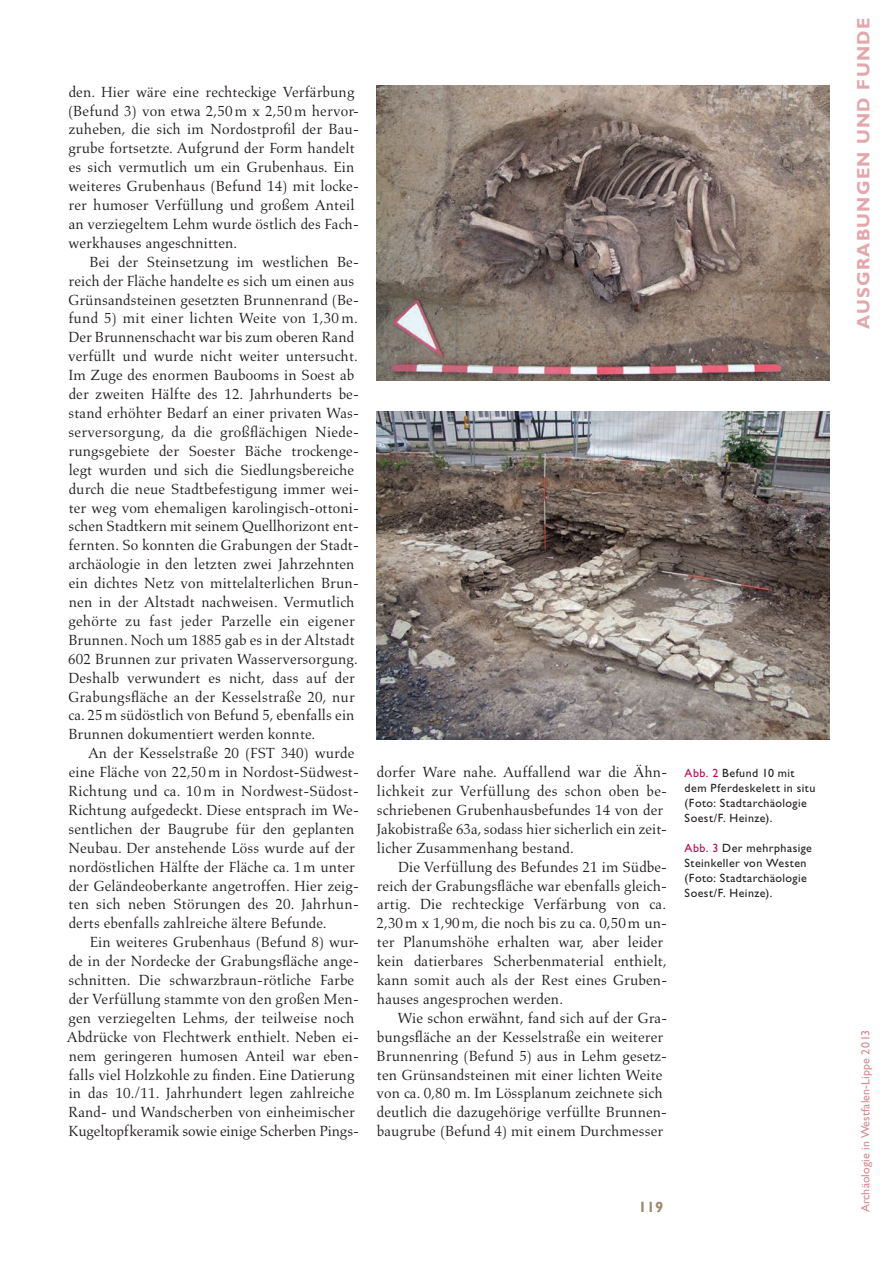
<style>
.page{position:relative;width:893px;height:1263px;background:#fff}
.page>*{position:absolute;margin:0;border:0;box-sizing:border-box;transform-origin:0 0}
.t1{font:18px "Gill Sans Std Bold 4";letter-spacing:.07em;color:#e3a7ac}
.t2{font:15px/18.9px "Aldus LT Std";letter-spacing:.005em;color:#231f20}
.t3{font:700 15px "Gill Sans Std";color:#9c8c6f}
.t4{font:12px/15px "Gill Sans Std";letter-spacing:.035em;color:#231f20}
.t5{font:12px "Gill Sans Std 4";letter-spacing:.01em;color:#d88a93}
.s1{color:#ba0e51}
</style>
<div class="page">
<img style="left:376px;top:85px;width:453px;height:295px">
<img style="left:376px;top:411px;width:453px;height:328px">
<p class="t2" style="left:68px;top:82px;width:292px">den. Hier wäre eine rechteckige Verfärbung (Befund 3) von etwa 2,50 m x 2,50 m hervor&shy;zuheben, die sich im Nordostprofil der Bau&shy;grube fortsetzte. Aufgrund der Form handelt es sich vermutlich um ein Grubenhaus. Ein weiteres Grubenhaus (Befund 14) mit locke&shy;rer humoser Verfüllung und großem Anteil an verziegeltem Lehm wurde östlich des Fach&shy;werkhauses angeschnitten.</p>
<p class="t2" style="left:68px;top:253px;width:292px;text-indent:21px">Bei der Steinsetzung im westlichen Be&shy;reich der Fläche handelte es sich um einen aus Grünsandsteinen gesetzten Brunnenrand (Be&shy;fund 5) mit einer lichten Weite von 1,30 m.<br>Der Brunnenschacht war bis zum oberen Rand verfüllt und wurde nicht weiter untersucht.<br>Im Zuge des enormen Baubooms in Soest ab der zweiten Hälfte des 12. Jahrhunderts be&shy;stand erhöhter Bedarf an einer privaten Was&shy;serversorgung, da die großflächigen Niede&shy;rungsgebiete der Soester Bäche trockenge&shy;legt wurden und sich die Siedlungsbereiche durch die neue Stadtbefestigung immer wei&shy;ter weg vom ehemaligen karolingisch-ottoni&shy;schen Stadtkern mit seinem Quellhorizont ent&shy;fernten. So konnten die Grabungen der Stadt&shy;archäologie in den letzten zwei Jahrzehnten ein dichtes Netz von mittelalterlichen Brun&shy;nen in der Altstadt nachweisen. Vermutlich gehörte zu fast jeder Parzelle ein eigener Brunnen. Noch um 1885 gab es in der Altstadt 602 Brunnen zur privaten Wasserversorgung.<br>Deshalb verwundert es nicht, dass auf der Grabungsfläche an der Kesselstraße 20, nur ca. 25m südöstlich von Befund 5, ebenfalls ein Brunnen dokumentiert werden konnte.</p>
<p class="t2" style="left:68px;top:744px;width:292px;text-indent:20px">An der Kesselstraße 20 (FST 340) wurde eine Fläche von 22,50m in Nordost-Südwest-Richtung und ca. 10 m in Nordwest-Südost-Richtung aufgedeckt. Diese entsprach im We&shy;sentlichen der Baugrube für den geplanten Neubau. Der anstehende Löss wurde auf der nordöstlichen Hälfte der Fläche ca. 1m unter der Geländeoberkante angetroffen. Hier zeig&shy;ten sich neben Störungen des 20. Jahrhun&shy;derts ebenfalls zahlreiche ältere Befunde.</p>
<p class="t2" style="left:67px;top:933px;width:294px;text-indent:23px">Ein weiteres Grubenhaus (Befund 8) wur&shy;de in der Nordecke der Grabungsfläche ange&shy;schnitten. Die schwarzbraun-rötliche Farbe der Verfüllung stammte von den großen Men&shy;gen verziegelten Lehms, der teilweise noch Abdrücke von Flechtwerk enthielt. Neben ei&shy;nem geringeren humosen Anteil war eben&shy;falls viel Holzkohle zu finden. Eine Datierung in das 10./11. Jahrhundert legen zahlreiche Rand- und Wandscherben von einheimischer Kugeltopfkeramik sowie einige Scherben Pings-</p>
<p class="t2" style="left:377px;top:763px;width:292px">dorfer Ware nahe. Auffallend war die Ähn&shy;lichkeit zur Verfüllung des schon oben be&shy;schriebenen Grubenhausbefundes 14 von der Jakobistraße 63a, sodass hier sicherlich ein zeit&shy;licher Zusammenhang bestand.</p>
<p class="t2" style="left:377px;top:857px;width:292px;text-indent:22px">Die Verfüllung des Befundes 21 im Südbe&shy;reich der Grabungsfläche war ebenfalls gleich&shy;artig. Die rechteckige Verfärbung von ca.<br>2,30m x 1,90m, die noch bis zu ca. 0,50m un&shy;ter Planumshöhe erhalten war, aber leider kein datierbares Scherbenmaterial enthielt, kann somit auch als der Rest eines Gruben&shy;hauses angesprochen werden.</p>
<p class="t2" style="left:377px;top:1009px;width:292px;text-indent:21px">Wie schon erwähnt, fand sich auf der Gra&shy;bungsfläche an der Kesselstraße ein weiterer Brunnenring (Befund 5) aus in Lehm gesetz&shy;ten Grünsandsteinen mit einer lichten Weite von ca. 0,80 m. Im Lössplanum zeichnete sich deutlich die dazugehörige verfüllte Brunnen&shy;baugrube (Befund 4) mit einem Durchmesser</p>
<p class="t4" style="left:685px;top:765px;width:132px"><span class="s1">Abb. 2</span> Befund 10 mit dem Pferdeskelett in situ (Foto: Stadtarchäologie<br>Soest/F. Heinze).</p>
<p class="t4" style="left:685px;top:840px;width:129px"><span class="s1">Abb. 3</span> Der mehrphasige<br>Steinkeller von Westen (Foto: Stadtarchäologie<br>Soest/F. Heinze).</p>
<p class="t3" style="left:638px;top:1198px;width:26px">119</p>
<p class="t1" style="left:853px;top:329px;width:312px;rotate:-90deg">AUSGRABUNGEN UND FUNDE</p>
<p class="t5" style="left:859px;top:1212px;width:184px;rotate:-90deg">Archäologie in Westfalen-Lippe 2013</p>
</div>
